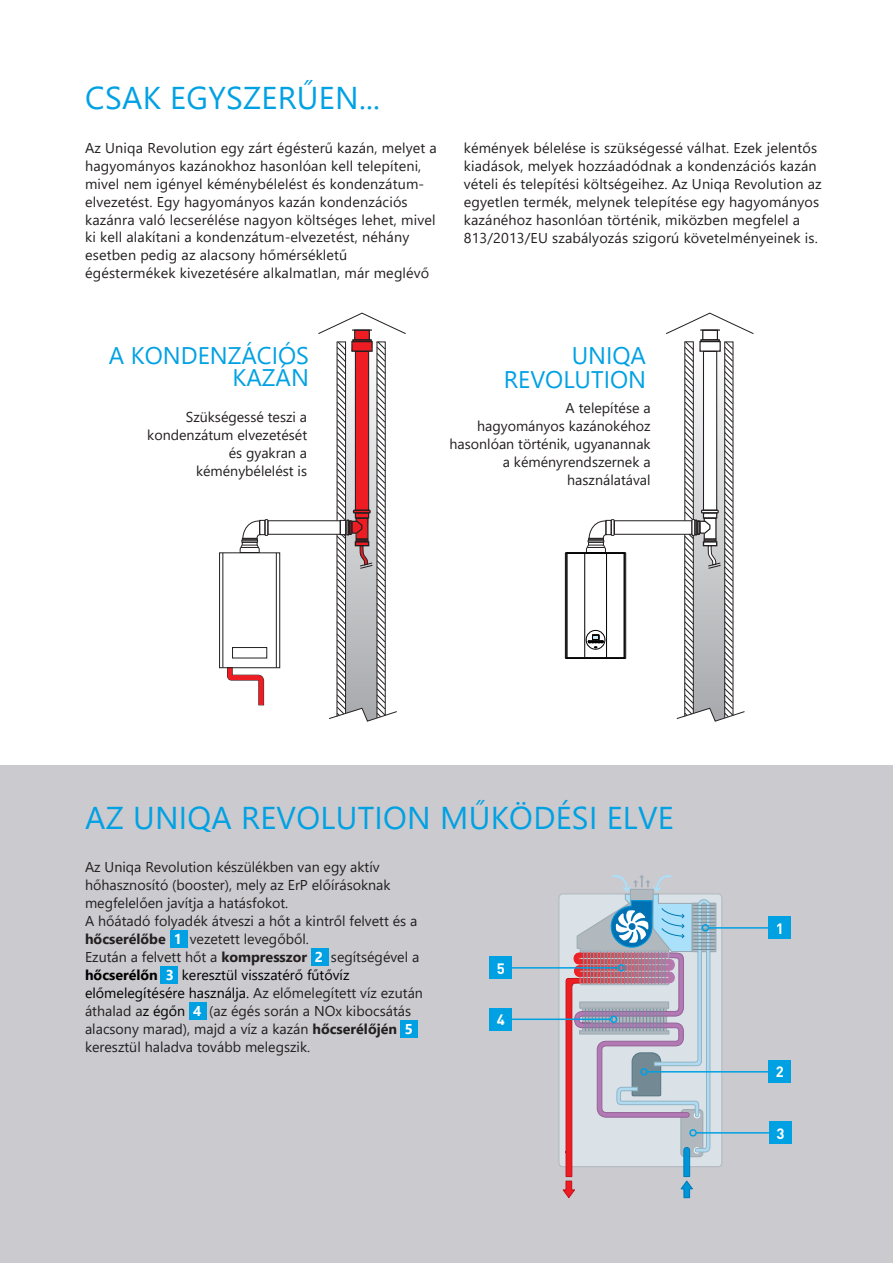
<style>
.page{position:relative;width:893px;height:1263px;background:#fff}
.page>*{position:absolute;margin:0;border:0;box-sizing:border-box;transform-origin:0 0}
.t1{font:31.5px "Segoe UI";letter-spacing:.01em;color:#00a1e3}
.t2{font:24px/21.9px "Segoe UI";color:#00a1e3;text-align:right}
.t3{font:700 14.85px "DIN Pro";color:#fff}
.t4{font:14.25px/18px "Segoe UI";letter-spacing:.01em;color:#231f20}
.s1{font-weight:700}
.s2{font-weight:700;color:#fff}
.s3{font-weight:700;color:#000}
.s4{color:#000}
</style>
<div class="page">
<div style="left:0;top:765px;width:893px;height:498px;background:#cacacf"></div>
<div style="left:170px;top:931px;width:17px;height:17px;background:#00a1e3"></div>
<div style="left:311px;top:949px;width:17px;height:17px;background:#00a1e3"></div>
<div style="left:161px;top:967px;width:17px;height:17px;background:#00a1e3"></div>
<div style="left:189px;top:1003px;width:17px;height:17px;background:#00a1e3"></div>
<div style="left:400px;top:1021px;width:17px;height:17px;background:#00a1e3"></div>
<div style="left:220px;top:553px;width:60px;height:115px;background:linear-gradient(to bottom,#fff,#fff)"></div>
<div style="left:219px;top:552px;width:61px;height:116px;border:1px solid #231f20"></div>
<hr style="left:222px;top:553px;width:1px;height:114px;background:#231f20">
<svg style="left:227px;top:313px;width:179px;height:409px"></svg>
<svg style="left:565px;top:313px;width:189px;height:409px"></svg>
<div style="left:559px;top:894px;width:163px;height:273px;background:#dae2e7;border-radius:4px"></div>
<div style="left:558px;top:893px;width:164px;height:274px;border:1px solid #b1b9bf;border-radius:4px"></div>
<div style="left:692px;top:903px;width:24px;height:49px;border:1px solid #9aaab4"></div>
<svg style="left:561px;top:875px;width:154px;height:324px"></svg>
<hr style="left:708px;top:927px;width:61px;height:2px;background:#00a1e3">
<div style="left:702px;top:924px;width:7px;height:8px;border:2px solid #00a1e3;border-radius:50%"></div>
<div style="left:769px;top:917px;width:22px;height:22px;background:#00a1e3"></div>
<div style="left:769px;top:1060px;width:22px;height:22px;background:#00a1e3"></div>
<div style="left:770px;top:1122px;width:22px;height:22px;background:#00a1e3"></div>
<div style="left:490px;top:1008px;width:22px;height:22px;background:#00a1e3"></div>
<div style="left:490px;top:957px;width:22px;height:22px;background:#00a1e3"></div>
<hr style="left:512px;top:967px;width:106px;height:1px;background:#00a1e3">
<div style="left:618px;top:964px;width:7px;height:7px;border:2px solid #00a1e3;border-radius:50%"></div>
<hr style="left:504px;top:1018px;width:107px;height:2px;background:#00a1e3">
<div style="left:610px;top:1015px;width:7px;height:8px;border:2px solid #00a1e3;border-radius:50%"></div>
<hr style="left:647px;top:1071px;width:122px;height:1px;background:#00a1e3">
<div style="left:640px;top:1068px;width:8px;height:7px;border:2px solid #00a1e3;border-radius:50%"></div>
<hr style="left:696px;top:1132px;width:74px;height:1px;background:#00a1e3">
<div style="left:689px;top:1129px;width:8px;height:7px;border:2px solid #00a1e3;border-radius:50%"></div>
<p class="t1" style="left:85px;top:68px;width:296px">CSAK EGYSZERŰEN...</p>
<p class="t4" style="left:85px;top:138px;width:353px">Az Uniqa Revolution egy zárt égésterű kazán, melyet a hagyományos kazánokhoz hasonlóan kell telepíteni, mivel nem igényel kéménybélelést és kondenzátum&shy;elvezetést. Egy hagyományos kazán kondenzációs kazánra való lecserélése nagyon költséges lehet, mivel ki kell alakítani a kondenzátum-elvezetést, néhány esetben pedig az alacsony hőmérsékletű égéstermékek kivezetésére alkalmatlan, már meglévő</p>
<p class="t4" style="left:464px;top:138px;width:359px">kémények bélelése is szükségessé válhat. Ezek jelentős kiadások, melyek hozzáadódnak a kondenzációs kazán vételi és telepítési költségeihez. Az Uniqa Revolution az egyetlen termék, melynek telepítése egy hagyományos kazánéhoz hasonlóan történik, miközben megfelel a 813/2013/EU szabályozás szigorú követelményeinek is.</p>
<p class="t2" style="left:109px;top:342px;width:202px">A KONDENZÁCIÓS<br>KAZÁN</p>
<p class="t2" style="left:504px;top:341px;width:144px;line-height:24px">UNIQA<br>REVOLUTION</p>
<p class="t4" style="left:147px;top:406px;width:161px;text-align:right">Szükségessé teszi a kondenzátum elvezetését és gyakran a kéménybélelést is</p>
<p class="t4" style="left:449px;top:398px;width:203px;text-align:right">A telepítése a<br>hagyományos kazánokéhoz hasonlóan történik, ugyanannak a kéményrendszernek a használatával</p>
<p class="t1" style="left:85px;top:788px;width:590px">AZ UNIQA REVOLUTION MŰKÖDÉSI ELVE</p>
<p class="t4" style="left:85px;top:857px;width:339px">Az Uniqa Revolution készülékben van egy aktív hőhasznosító (booster), mely az ErP előírásoknak megfelelően javítja a hatásfokot.<br>A hőátadó folyadék átveszi a hőt a kintről felvett és a <span class="s1">hőcserélőbe</span> <span class="s2">1</span> vezetett levegőből.<br>Ezután a felvett hőt a <span class="s1">kompresszor</span> <span class="s2">2</span> segítségével a <span class="s3">hőcserélőn</span> <span class="s2">3</span> <span class="s4">keresztül visszatérő fűtővíz előmelegítésére használja.</span> Az előmelegített víz ezután</p>
<p class="t4" style="left:85px;top:1001px;width:330px">áthalad a<span class="s4">z égőn</span> <span class="s2">4</span> (az égés során a NOx kibocsátás alacsony marad), majd a víz a kazán <span class="s1">hőcserélőjén</span> <span class="s2">5 </span>keresztül haladva tovább melegszik.</p>
<p class="t3" style="left:497px;top:958px;width:10px">5</p>
<p class="t3" style="left:497px;top:1009px;width:10px">4</p>
<p class="t3" style="left:776px;top:918px;width:10px">1</p>
<p class="t3" style="left:776px;top:1061px;width:10px">2</p>
<p class="t3" style="left:777px;top:1123px;width:10px">3</p>
</div>
